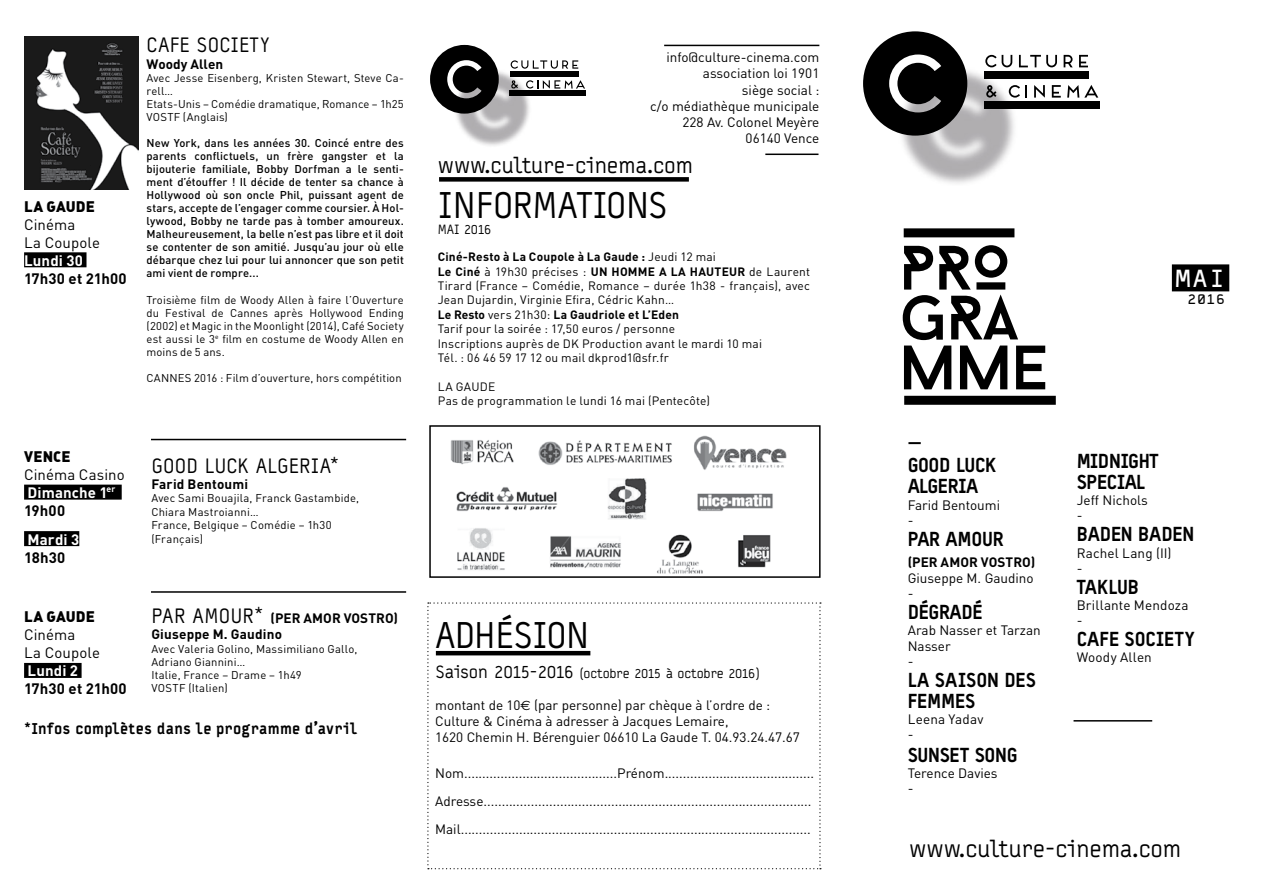
<style>
.page{position:relative;width:1263px;height:893px;background:#fff}
.page>*{position:absolute;margin:0;border:0;box-sizing:border-box;transform-origin:0 0}
.t1{font:62.55px/49.9px "Baron Neue";letter-spacing:-.02em;color:#000}
.t2{font:37.5px "Typestar";color:#000}
.t3{font:37.5px "Typestar";letter-spacing:-.02em;color:#000}
.t4{font:24.15px "Typestar OCR";color:#fff}
.t5{font:24px "Typestar";letter-spacing:-.015em;color:#000}
.t6{font:22.5px "Typestar";letter-spacing:-.015em;color:#000}
.t7{font:21px "Typestar";letter-spacing:.01em;color:#000}
.t8{font:21px "Typestar OCR";color:#000}
.t9{font:900 19.5px/21px "Typestar";letter-spacing:-.02em;color:#000}
.t10{font:900 19.5px "Typestar";color:#000}
.t11{font:15px/18px "DIN";letter-spacing:.005em;color:#000}
.t12{font:900 15px "Typestar";letter-spacing:.015em;color:#000}
.t13{font:700 15px "DIN";letter-spacing:.01em;color:#000}
.t14{font:700 15px "DIN";letter-spacing:.01em;color:#fff}
.t15{font:15px "DIN Black Alternate";letter-spacing:.005em;color:#000}
.t16{font:13.5px/16.2px "DIN";color:#000}
.t17{font:700 13.5px/16.2px "DIN";letter-spacing:.01em;color:#000}
.t18{font:13.5px "Typestar";letter-spacing:-.03em;color:#000}
.t19{font:13.5px "Typestar OCR";color:#000}
.t20{font:12px/14.4px "DIN";letter-spacing:.015em;color:#000}
.t21{font:11.25px/13px "DIN";letter-spacing:.015em;color:#000}
.t22{font:500 11.25px/13px "DIN";letter-spacing:.01em;color:#000;text-align:justify}
.t23{font:700 8.7px "DIN";color:#fff}
.s1{font-family:"Typestar";font-weight:400;font-size:21px}
.s2{font-weight:700}
.s3{font-size:18px}
.s4{font-family:"Euro Sans"}
</style>
<div class="page">
<div style="left:904px;top:396px;width:152px;height:9px;background:#000"></div>
<div style="left:904px;top:228px;width:110px;height:9px;background:#000"></div>
<div style="left:1172px;top:264px;width:57px;height:27px;background:#000"></div>
<svg style="left:985px;top:55px;width:27px;height:9px"></svg>
<svg style="left:1019px;top:55px;width:38px;height:12px"></svg>
<svg style="left:1063px;top:55px;width:10px;height:12px"></svg>
<svg style="left:1079px;top:55px;width:9px;height:12px"></svg>
<svg style="left:1025px;top:85px;width:2px;height:13px"></svg>
<svg style="left:1034px;top:85px;width:11px;height:13px"></svg>
<svg style="left:1052px;top:85px;width:9px;height:13px"></svg>
<svg style="left:1067px;top:85px;width:31px;height:13px"></svg>
<div style="left:984px;top:71px;width:105px;height:8px;background:#000"></div>
<div style="left:984px;top:101px;width:116px;height:8px;background:#000"></div>
<img style="left:902px;top:64px;width:118px;height:120px">
<svg style="left:863px;top:31px;width:104px;height:105px"></svg>
<div style="left:439px;top:177px;width:250px;height:5px;background:#000"></div>
<hr style="left:765px;top:154px;width:53px;height:1px;background:#000">
<hr style="left:664px;top:45px;width:155px;height:1px;background:#000">
<svg style="left:427px;top:602px;width:394px;height:267px"></svg>
<svg style="left:511px;top:60px;width:67px;height:9px"></svg>
<svg style="left:537px;top:80px;width:48px;height:9px"></svg>
<div style="left:510px;top:71px;width:69px;height:5px;background:#000"></div>
<div style="left:510px;top:91px;width:76px;height:5px;background:#000"></div>
<img style="left:456px;top:66px;width:78px;height:80px">
<svg style="left:430px;top:45px;width:69px;height:69px"></svg>
<hr style="left:1073px;top:720px;width:79px;height:2px;background:#000">
<div style="left:24px;top:252px;width:63px;height:15px;background:#000"></div>
<img style="left:24px;top:36px;width:115px;height:153px">
<div style="left:24px;top:485px;width:98px;height:15px;background:#000"></div>
<div style="left:24px;top:531px;width:55px;height:15px;background:#000"></div>
<div style="left:24px;top:663px;width:58px;height:15px;background:#000"></div>
<hr style="left:151px;top:439px;width:255px;height:1px;background:#000">
<hr style="left:151px;top:591px;width:255px;height:2px;background:#000">
<img style="left:450px;top:435px;width:337px;height:139px">
<div style="left:429px;top:425px;width:391px;height:153px;border:2px solid #000"></div>
<p class="t15" style="left:24px;top:196px;width:72px">LA GAUDE</p>
<p class="t11" style="left:24px;top:215px;width:77px">Cinéma<br>La Coupole</p>
<p class="t14" style="left:24px;top:251px;width:60px">Lundi 30</p>
<p class="t13" style="left:24px;top:269px;width:104px">17h30 et 21h00</p>
<h3 class="t7" style="left:147px;top:34px;width:125px">CAFE SOCIETY</h3>
<p class="t17" style="left:147px;top:55px;width:78px">Woody Allen</p>
<p class="t21" style="left:147px;top:71px;width:259px">Avec Jesse Eisenberg, Kristen Stewart, Steve Ca&shy;rell…<br>Etats-Unis – Comédie dramatique, Romance – 1h25<br>VOSTF (Anglais)</p>
<p class="t22" style="left:147px;top:136px;width:259px">New York, dans les années 30. Coincé entre des parents conflictuels, un frère gangster et la bijouterie familiale, Bobby Dorfman a le senti&shy;ment d’étouffer ! Il décide de tenter sa chance à Hollywood où son oncle Phil, puissant agent de stars, accepte de l’engager comme coursier. À Hol&shy;lywood, Bobby ne tarde pas à tomber amoureux.<br>Malheureusement, la belle n’est pas libre et il doit se contenter de son amitié. Jusqu’au jour où elle débarque chez lui pour lui annoncer que son petit ami vient de rompre...</p>
<p class="t21" style="left:147px;top:293px;width:259px;text-align:justify">Troisième film de Woody Allen à faire l’Ouverture du Festival de Cannes après Hollywood Ending (2002) et Magic in the Moonlight (2014), Café Society est aussi le 3<sup>e</sup> film en costume de Woody Allen en moins de 5 ans.</p>
<p class="t21" style="left:147px;top:371px;width:257px">CANNES 2016 : Film d’ouverture, hors compétition</p>
<p class="t15" style="left:24px;top:447px;width:48px">VENCE</p>
<p class="t11" style="left:24px;top:465px;width:102px">Cinéma Casino</p>
<p class="t14" style="left:28px;top:483px;width:82px">Dimanche 1</p>
<p class="t13" style="left:24px;top:501px;width:43px">19h00</p>
<p class="t14" style="left:28px;top:529px;width:53px">Mardi 3</p>
<p class="t13" style="left:24px;top:547px;width:43px">18h30</p>
<p class="t23" style="left:107px;top:483px;width:10px">er</p>
<h3 class="t7" style="left:151px;top:454px;width:189px">GOOD LUCK ALGERIA*</h3>
<p class="t17" style="left:151px;top:475px;width:98px">Farid Bentoumi</p>
<p class="t21" style="left:151px;top:491px;width:209px;line-height:13.5px">Avec Sami Bouajila, Franck Gastambide,<br>Chiara Mastroianni…<br>France, Belgique – Comédie – 1h30 (Français)</p>
<p class="t17" style="left:151px;top:610px;width:248px"><span class="s1">PAR AMOUR*</span> (PER AMOR VOSTRO)<br>Giuseppe M. Gaudino</p>
<p class="t21" style="left:151px;top:642px;width:208px">Avec Valeria Golino, Massimiliano Gallo,<br>Adriano Giannini…<br>Italie, France – Drame – 1h49<br>VOSTF (Italien)</p>
<p class="t12" style="left:24px;top:719px;width:334px">*Infos complètes dans le programme d’avril</p>
<p class="t15" style="left:24px;top:607px;width:72px">LA GAUDE</p>
<p class="t11" style="left:24px;top:626px;width:77px">Cinéma<br>La Coupole</p>
<p class="t14" style="left:28px;top:661px;width:52px">Lundi 2</p>
<p class="t13" style="left:24px;top:679px;width:104px">17h30 et 21h00</p>
<p class="t16" style="left:650px;top:49px;width:171px;text-align:right">info@culture-cinema.com association loi 1901<br>siège social :<br>c/o médiathèque municipale<br>228 Av. Colonel Meyère<br>06140 Vence</p>
<h3 class="t6" style="left:438px;top:152px;width:257px">www.culture-cinema.com</h3>
<h2 class="t2" style="left:438px;top:184px;width:232px">INFORMATIONS</h2>
<p class="t18" style="left:438px;top:222px;width:8px">mai</p>
<p class="t18" style="left:464px;top:222px;width:29px">2016</p>
<p class="t20" style="left:438px;top:249px;width:374px"><span class="s2">Ciné-Resto à La Coupole à La Gaude :</span> Jeudi 12 mai<br><span class="s2">Le Ciné</span> à 19h30 précises : <span class="s2">UN HOMME A LA HAUTEUR</span> de Laurent Tirard (France – Comédie, Romance – durée 1h38 - français), avec Jean Dujardin, Virginie Efira, Cédric Kahn…<br><span class="s2">Le Resto</span> vers 21h30: <span class="s2">La Gaudriole et L’Eden<br></span>Tarif pour la soirée : 17,50 euros / personne<br>Inscriptions auprès de DK Production avant le mardi 10 mai<br>Tél. : 06 46 59 17 12 ou mail dkprod1@sfr.fr</p>
<p class="t20" style="left:438px;top:379px;width:274px">LA GAUDE<br>Pas de programmation le lundi 16 mai (Pentecôte)</p>
<h2 class="t3" style="left:435px;top:614px;width:156px">ADHÉSION</h2>
<p class="t18" style="left:435px;top:666px;width:325px"><span class="s3">Saison 2015-2016</span> (octobre 2015 à octobre 2016)</p>
<p class="t16" style="left:435px;top:697px;width:366px">montant de 10<span class="s4">€</span> (par personne) par chèque à l’ordre de :<br>Culture &amp; Cinéma à adresser à Jacques Lemaire,<br>1620 Chemin H. Bérenguier 06610 La Gaude T. 04.93.24.47.67</p>
<p class="t16" style="left:435px;top:759px;width:380px;line-height:28.2px">Nom..........................................Prénom.........................................<br>Adresse..........................................................................................<br>Mail................................................................................................</p>
<h1 class="t1" style="left:899px;top:242px;width:150px">PRO<br>GRA<br>MME</h1>
<h3 class="t8" style="left:908px;top:431px;width:15px">-</h3>
<h3 class="t9" style="left:908px;top:455px;width:90px">GOOD LUCK<br>ALGERIA</h3>
<p class="t16" style="left:908px;top:497px;width:94px;line-height:15px">Farid Bentoumi -</p>
<h3 class="t9" style="left:908px;top:528px;width:97px">PAR AMOUR</h3>
<p class="t17" style="left:908px;top:553px;width:129px">(PER AMOR VOSTRO)</p>
<p class="t16" style="left:908px;top:570px;width:127px;line-height:15px">Giuseppe M. Gaudino -</p>
<h3 class="t9" style="left:908px;top:601px;width:76px">DéGRADé</h3>
<p class="t16" style="left:908px;top:622px;width:135px;line-height:15.6px">Arab Nasser et Tarzan<br>Nasser<br>-</p>
<h3 class="t9" style="left:908px;top:669px;width:130px">LA SAISON DES<br>FEMMES</h3>
<p class="t16" style="left:908px;top:712px;width:77px;line-height:15px">Leena Yadav -</p>
<h3 class="t9" style="left:908px;top:744px;width:111px">SUNSET SONG</h3>
<p class="t16" style="left:908px;top:765px;width:91px;line-height:15px">Terence Davies -</p>
<h3 class="t4" style="left:1175px;top:263px;width:51px">mai</h3>
<p class="t19" style="left:1187px;top:290px;width:39px">2016</p>
<h3 class="t9" style="left:1077px;top:450px;width:83px">MIDNIGHT<br>SPECIAL</h3>
<p class="t16" style="left:1077px;top:493px;width:73px;line-height:15px">Jeff Nichols -</p>
<h3 class="t9" style="left:1077px;top:524px;width:119px">BADEN BADEN</h3>
<p class="t16" style="left:1077px;top:545px;width:96px;line-height:15px">Rachel Lang (II) -</p>
<h3 class="t9" style="left:1077px;top:576px;width:64px">TAKLUB</h3>
<p class="t16" style="left:1077px;top:597px;width:113px;line-height:15px">Brillante Mendoza -</p>
<h3 class="t10" style="left:1077px;top:627px;width:119px">CAFE SOCIETY</h3>
<p class="t16" style="left:1077px;top:649px;width:77px">Woody Allen</p>
<h3 class="t5" style="left:909px;top:835px;width:274px">www.culture-cinema.com</h3>
</div>
